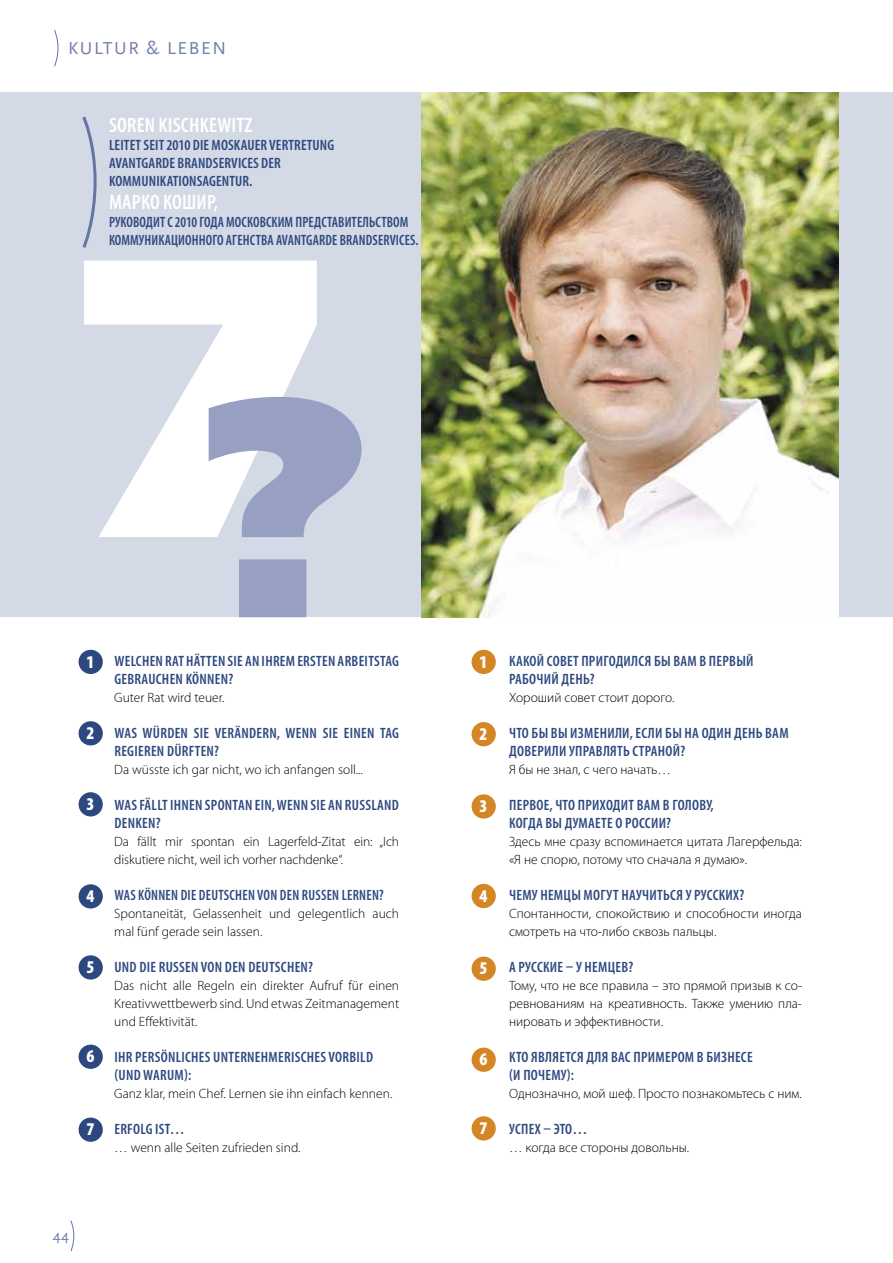
<style>
.page{position:relative;width:893px;height:1263px;background:#fff}
.page>*{position:absolute;margin:0;border:0;box-sizing:border-box;transform-origin:0 0}
.t1{font:600 condensed 21px "Myriad Pro";letter-spacing:.01em;color:#fff}
.t2{font:900 condensed 18px "Myriad Pro";color:#fff}
.t3{font:18px "Scala Sans";letter-spacing:.09em;color:#6f7da9}
.t4{font:600 condensed 15px/18px "Myriad Pro";letter-spacing:.02em;color:#2d487f}
.t5{font:600 condensed 15px/18px "Myriad Pro";letter-spacing:.02em;color:#2d487f;scale:.93 1}
.t6{font:600 condensed 15px "Myriad Pro";letter-spacing:.02em;color:#2d487f;scale:.94 1}
.t7{font:15px "Scala Sans";color:#6f7da9}
.t8{font:300 13.5px/18px "Myriad Pro";color:#000}
</style>
<div class="page">
<svg style="left:70px;top:1220px;width:5px;height:32px"></svg>
<div style="left:0;top:93px;width:893px;height:524px;background:#d3d9e5"></div>
<svg style="left:54px;top:30px;width:5px;height:37px"></svg>
<img style="left:422px;top:93px;width:417px;height:524px">
<svg style="left:84px;top:261px;width:233px;height:276px;fill:#fff"></svg>
<svg style="left:209px;top:397px;width:153px;height:220px"></svg>
<svg style="left:82px;top:116px;width:15px;height:132px"></svg>
<div style="left:79px;top:650px;width:24px;height:24px;background:#2d487f;border-radius:50%"></div>
<div style="left:472px;top:650px;width:24px;height:24px;background:#d48625;border-radius:50%"></div>
<div style="left:79px;top:721px;width:24px;height:24px;background:#2d487f;border-radius:50%"></div>
<div style="left:472px;top:722px;width:24px;height:24px;background:#d48625;border-radius:50%"></div>
<div style="left:79px;top:792px;width:24px;height:24px;background:#2d487f;border-radius:50%"></div>
<div style="left:472px;top:794px;width:24px;height:25px;background:#d48625;border-radius:50%"></div>
<div style="left:79px;top:884px;width:24px;height:24px;background:#2d487f;border-radius:50%"></div>
<div style="left:472px;top:884px;width:24px;height:24px;background:#d48625;border-radius:50%"></div>
<div style="left:79px;top:955px;width:24px;height:24px;background:#2d487f;border-radius:50%"></div>
<div style="left:472px;top:956px;width:24px;height:25px;background:#d48625;border-radius:50%"></div>
<div style="left:79px;top:1044px;width:24px;height:25px;background:#2d487f;border-radius:50%"></div>
<div style="left:472px;top:1047px;width:24px;height:25px;background:#d48625;border-radius:50%"></div>
<div style="left:79px;top:1117px;width:24px;height:25px;background:#2d487f;border-radius:50%"></div>
<div style="left:472px;top:1116px;width:24px;height:24px;background:#d48625;border-radius:50%"></div>
<h2 class="t3" style="left:68px;top:38px;width:160px">KULTUR &amp; LEBEN</h2>
<h1 class="t1" style="left:109px;top:112px;width:145px">SOREN KISCHKEWITZ</h1>
<p class="t4" style="left:109px;top:136px;width:227px">LEITET SEIT 2010 DIE MOSKAUER VERTRETUNG<br>AVANTGARDE BRANDSERVICES DER<br>KOMMUNIKATIONSAGENTUR.</p>
<h1 class="t1" style="left:109px;top:189px;width:110px">МАРКО КОШИР,</h1>
<p class="t5" style="left:109px;top:213px;width:334px">РУКОВОДИТ С 2010 ГОДА МОСКОВСКИМ ПРЕДСТАВИТЕЛЬСТВОМ<br>КОММУНИКАЦИОННОГО АГЕНСТВА AVANTGARDE BRANDSERVICES.</p>
<p class="t4" style="left:114px;top:652px;width:286px">WELCHEN RAT HÄTTEN SIE AN IHREM ERSTEN ARBEITSTAG<br>GEBRAUCHEN KÖNNEN?</p>
<p class="t8" style="left:114px;top:688px;width:112px">Guter Rat wird teuer.</p>
<p class="t4" style="left:114px;top:724px;width:286px">WAS WÜRDEN SIE VERÄNDERN, WENN SIE EINEN TAG<br>REGIEREN DÜRFTEN?</p>
<p class="t8" style="left:114px;top:760px;width:250px">Da wüsste ich gar nicht, wo ich anfangen soll...</p>
<p class="t4" style="left:114px;top:796px;width:286px">WAS FÄLLT IHNEN SPONTAN EIN, WENN SIE AN RUSSLAND<br>DENKEN?</p>
<p class="t8" style="left:114px;top:832px;width:286px">Da fällt mir spontan ein Lagerfeld-Zitat ein: „Ich diskutiere nicht, weil ich vorher nachdenke“.</p>
<p class="t6" style="left:114px;top:886px;width:288px">WAS KÖNNEN DIE DEUTSCHEN VON DEN RUSSEN LERNEN?</p>
<p class="t8" style="left:114px;top:904px;width:286px">Spontaneität, Gelassenheit und gelegentlich auch mal fünf gerade sein lassen.</p>
<p class="t4" style="left:114px;top:958px;width:200px">UND DIE RUSSEN VON DEN DEUTSCHEN?</p>
<p class="t8" style="left:114px;top:976px;width:286px;text-align:justify">Das nicht alle Regeln ein direkter Aufruf für einen Kreativwettbewerb sind. Und etwas Zeitmanagement und Effektivität.</p>
<p class="t4" style="left:114px;top:1048px;width:260px">IHR PERSÖNLICHES UNTERNEHMERISCHES VORBILD (UND WARUM):</p>
<p class="t8" style="left:114px;top:1084px;width:280px">Ganz klar, mein Chef. Lernen sie ihn einfach kennen.</p>
<p class="t4" style="left:114px;top:1120px;width:72px">ERFOLG IST…</p>
<p class="t8" style="left:114px;top:1138px;width:188px">… wenn alle Seiten zufrieden sind.</p>
<h2 class="t2" style="left:86px;top:650px;width:9px">1</h2>
<h2 class="t2" style="left:479px;top:650px;width:9px">1</h2>
<h2 class="t2" style="left:86px;top:721px;width:9px">2</h2>
<h2 class="t2" style="left:479px;top:722px;width:9px">2</h2>
<h2 class="t2" style="left:86px;top:792px;width:9px">3</h2>
<h2 class="t2" style="left:479px;top:794px;width:9px">3</h2>
<h2 class="t2" style="left:86px;top:884px;width:9px">4</h2>
<h2 class="t2" style="left:479px;top:884px;width:9px">4</h2>
<h2 class="t2" style="left:86px;top:955px;width:9px">5</h2>
<h2 class="t2" style="left:479px;top:957px;width:9px">5</h2>
<h2 class="t2" style="left:86px;top:1045px;width:9px">6</h2>
<h2 class="t2" style="left:479px;top:1048px;width:9px">6</h2>
<h2 class="t2" style="left:86px;top:1118px;width:9px">7</h2>
<h2 class="t2" style="left:479px;top:1116px;width:9px">7</h2>
<p class="t4" style="left:509px;top:652px;width:246px">КАКОЙ СОВЕТ ПРИГОДИЛСЯ БЫ ВАМ В ПЕРВЫЙ<br>РАБОЧИЙ ДЕНЬ?</p>
<p class="t8" style="left:509px;top:688px;width:167px">Хороший совет стоит дорого.</p>
<p class="t4" style="left:509px;top:724px;width:281px">ЧТО БЫ ВЫ ИЗМЕНИЛИ, ЕСЛИ БЫ НА ОДИН ДЕНЬ ВАМ<br>ДОВЕРИЛИ УПРАВЛЯТЬ СТРАНОЙ?</p>
<p class="t8" style="left:509px;top:760px;width:163px">Я бы не знал, с чего начать…</p>
<p class="t4" style="left:509px;top:796px;width:206px">ПЕРВОЕ, ЧТО ПРИХОДИТ ВАМ В ГОЛОВУ,<br>КОГДА ВЫ ДУМАЕТЕ О РОССИИ?</p>
<p class="t8" style="left:509px;top:832px;width:294px">Здесь мне сразу вспоминается цитата Лагерфельда: «Я не спорю, потому что сначала я думаю».</p>
<p class="t4" style="left:509px;top:886px;width:237px">ЧЕМУ НЕМЦЫ МОГУТ НАУЧИТЬСЯ У РУССКИХ?</p>
<p class="t8" style="left:509px;top:904px;width:294px">Спонтанности, спокойствию и способности иногда смотреть на что-либо сквозь пальцы.</p>
<p class="t4" style="left:509px;top:958px;width:126px">А РУССКИЕ – У НЕМЦЕВ?</p>
<p class="t8" style="left:509px;top:976px;width:294px;text-align:justify">Тому, что не все правила – это прямой призыв к со&shy;ревнованиям на креативность. Также умению пла&shy;нировать и эффективности.</p>
<p class="t4" style="left:509px;top:1048px;width:245px">КТО ЯВЛЯЕТСЯ ДЛЯ ВАС ПРИМЕРОМ В БИЗНЕСЕ (И ПОЧЕМУ):</p>
<p class="t8" style="left:509px;top:1084px;width:294px">Однозначно, мой шеф. Просто познакомьтесь с ним.</p>
<p class="t4" style="left:509px;top:1120px;width:80px">УСПЕХ – ЭТО…</p>
<p class="t8" style="left:509px;top:1138px;width:182px">… когда все стороны довольны.</p>
<p class="t7" style="left:53px;top:1227px;width:18px">44</p>
</div>
